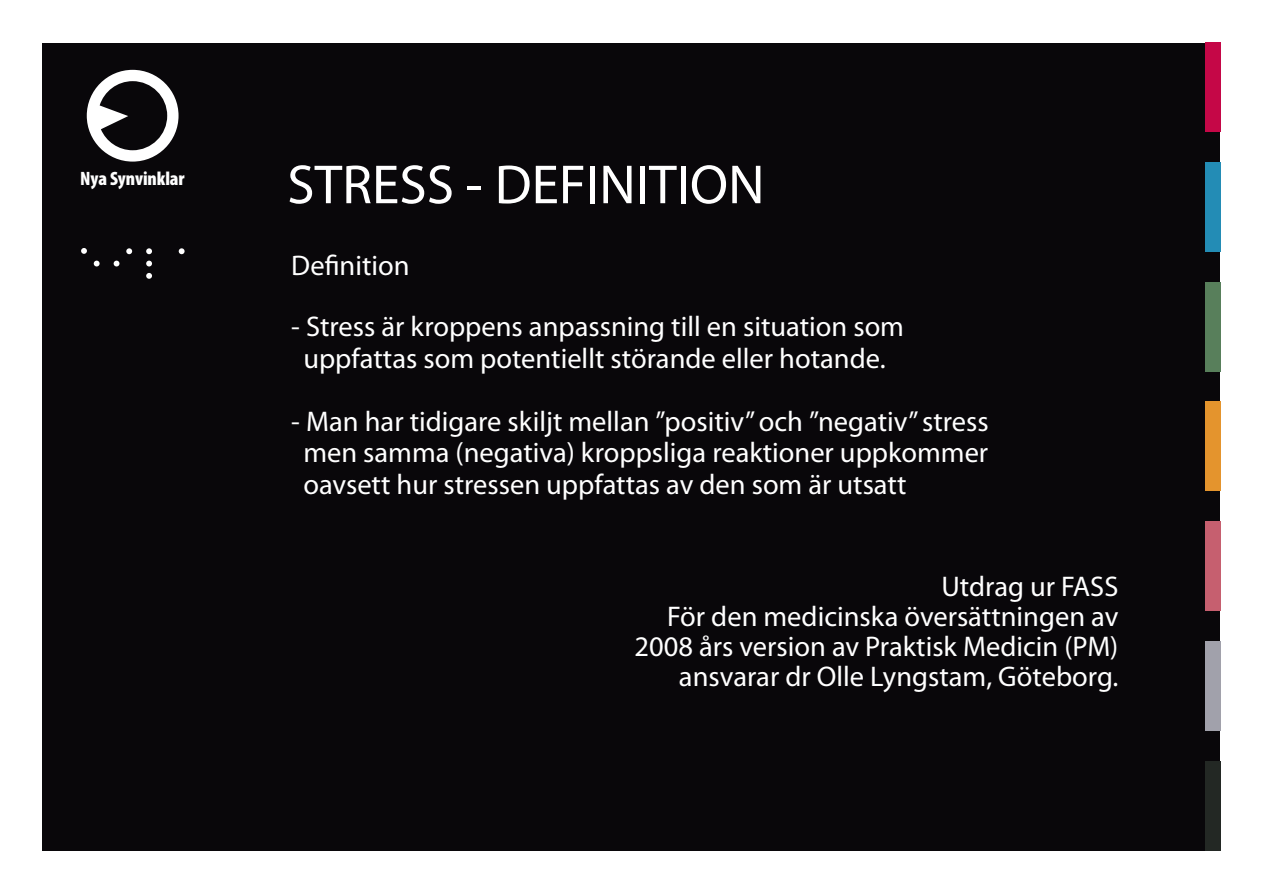
<style>
.page{position:relative;width:1263px;height:893px;background:#fff}
.page>*{position:absolute;margin:0;border:0;box-sizing:border-box;transform-origin:0 0}
.t1{font:55.5px "Myriad Pro";color:#fff}
.t2{font:28.5px "Myriad Pro";color:#fff}
.t3{font:900 condensed 19.35px "Myriad Pro";letter-spacing:-.005em;color:#fff}
</style>
<div class="page">
<div style="left:43px;top:43px;width:1177px;height:807px;background:#09070a"></div>
<svg style="left:87px;top:70px;width:92px;height:92px"></svg>
<svg style="left:81px;top:248px;width:6px;height:6px"></svg>
<svg style="left:94px;top:261px;width:6px;height:5px"></svg>
<svg style="left:114px;top:261px;width:5px;height:5px"></svg>
<svg style="left:126px;top:248px;width:6px;height:6px"></svg>
<svg style="left:146px;top:248px;width:6px;height:6px"></svg>
<svg style="left:146px;top:261px;width:6px;height:5px"></svg>
<svg style="left:146px;top:273px;width:6px;height:6px"></svg>
<svg style="left:179px;top:248px;width:6px;height:6px"></svg>
<div style="left:1205px;top:43px;width:15px;height:89px;background:#c50747"></div>
<div style="left:1205px;top:162px;width:15px;height:90px;background:#238cb5"></div>
<div style="left:1205px;top:282px;width:15px;height:90px;background:#587f5b"></div>
<div style="left:1205px;top:402px;width:15px;height:89px;background:#e4942d"></div>
<div style="left:1205px;top:521px;width:15px;height:90px;background:#c65f6f"></div>
<div style="left:1205px;top:641px;width:15px;height:90px;background:#a1a1ab"></div>
<div style="left:1205px;top:761px;width:15px;height:89px;background:#232824"></div>
<p class="t3" style="left:80px;top:168px;width:106px">Nya Synvinklar</p>
<p class="t1" style="left:287px;top:150px;width:479px">STRESS - DEFINITION</p>
<p class="t2" style="left:291px;top:248px;width:120px">Definition</p>
<p class="t2" style="left:291px;top:309px;width:614px">- Stress är kroppens anpassning till en situation som</p>
<p class="t2" style="left:303px;top:341px;width:584px">uppfattas som potentiellt störande eller hotande.</p>
<p class="t2" style="left:291px;top:404px;width:699px">- Man har tidigare skiljt mellan ”positiv” och ”negativ” stress</p>
<p class="t2" style="left:303px;top:435px;width:686px">men samma (negativa) kroppsliga reaktioner uppkommer</p>
<p class="t2" style="left:303px;top:467px;width:605px">oavsett hur stressen uppfattas av den som är utsatt</p>
<p class="t2" style="left:941px;top:569px;width:179px">Utdrag ur FASS</p>
<p class="t2" style="left:667px;top:599px;width:453px">För den medicinska översättningen av</p>
<p class="t2" style="left:635px;top:629px;width:485px">2008 års version av Praktisk Medicin (PM)</p>
<p class="t2" style="left:679px;top:659px;width:441px">ansvarar dr Olle Lyngstam, Göteborg.</p>
</div>
